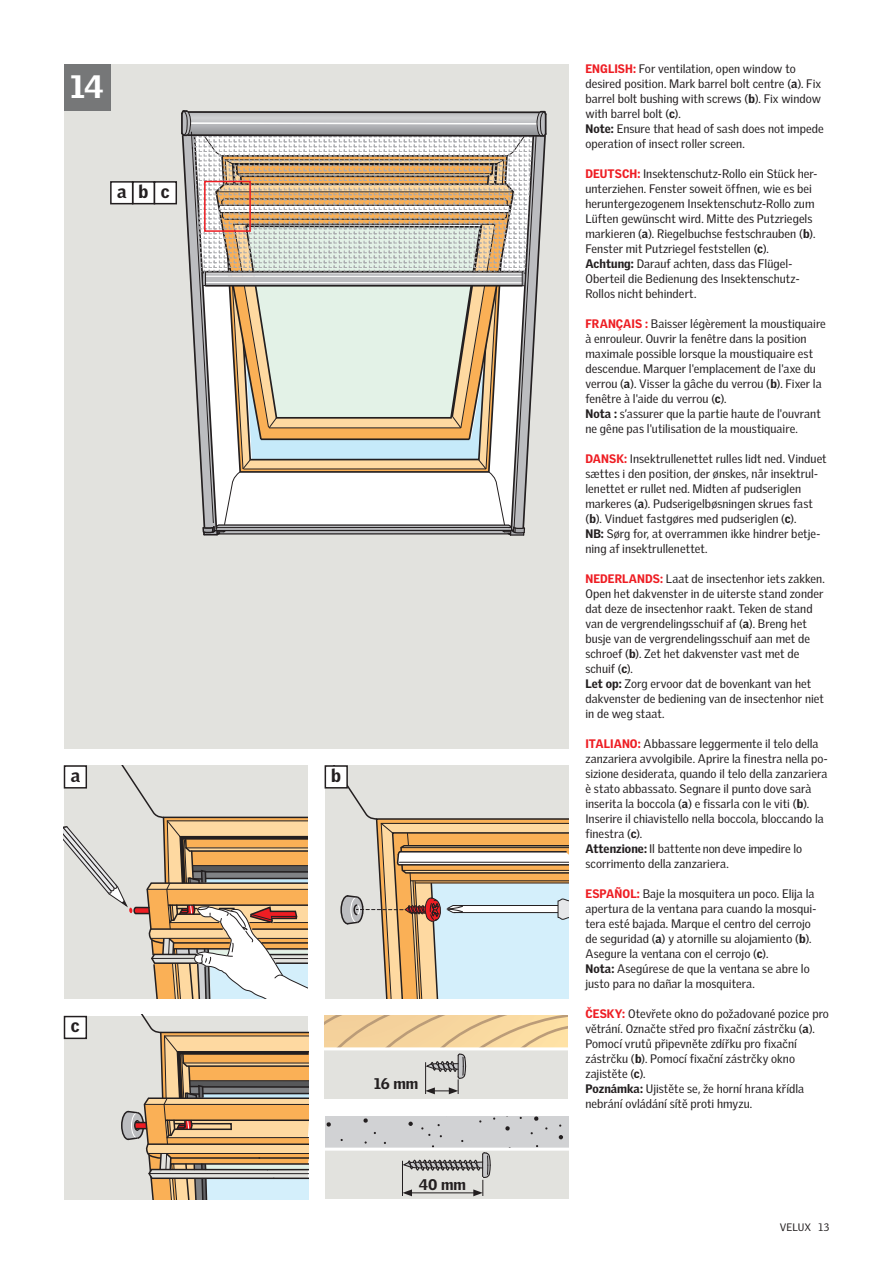
<style>
.page{position:relative;width:893px;height:1263px;background:#fff}
.page>*{position:absolute;margin:0;border:0;box-sizing:border-box;transform-origin:0 0}
.t1{font:900 31.5px "Velux Gothic";color:#fff}
.t2{font:900 18px "Velux Gothic";color:#231f20}
.t3{font:900 15px "Velux Gothic";color:#231f20}
.t4{font:12px/15px "Velux Gothic";letter-spacing:.005em;color:#231f20}
.t5{font:10.5px "Velux Gothic";letter-spacing:.005em;color:#231f20}
.s1{font-weight:900;color:#ee1d23}
.s2{font-weight:900}
</style>
<div class="page">
<div style="left:64px;top:64px;width:504px;height:684px;background:#e2e2de"></div>
<svg style="left:181px;top:110px;width:365px;height:426px"></svg>
<div style="left:204px;top:181px;width:47px;height:51px;border:2px solid #ee1d23"></div>
<div style="left:64px;top:64px;width:47px;height:47px;background:#767778"></div>
<div style="left:324px;top:1049px;width:244px;height:50px;background:#e2e2de"></div>
<div style="left:325px;top:1149px;width:243px;height:49px;background:#e2e2de"></div>
<div style="left:133px;top:182px;width:21px;height:22px;background:#fff"></div>
<div style="left:132px;top:181px;width:23px;height:23px;border:2px solid #231f20"></div>
<div style="left:154px;top:182px;width:22px;height:22px;background:#fff"></div>
<div style="left:154px;top:181px;width:23px;height:23px;border:2px solid #231f20"></div>
<div style="left:111px;top:182px;width:22px;height:22px;background:#fff"></div>
<div style="left:110px;top:181px;width:23px;height:23px;border:2px solid #231f20"></div>
<div style="left:64px;top:1016px;width:244px;height:183px;background:#e2e2de"></div>
<svg style="left:77px;top:1015px;width:231px;height:184px"></svg>
<svg style="left:64px;top:765px;width:244px;height:234px;background:#d3c4b0"></svg>
<svg style="left:325px;top:765px;width:243px;height:234px;background:#d5cdbe"></svg>
<div style="left:325px;top:766px;width:22px;height:22px;background:#fff"></div>
<div style="left:325px;top:765px;width:23px;height:23px;border:2px solid #231f20"></div>
<div style="left:64px;top:1016px;width:22px;height:22px;background:#fff"></div>
<div style="left:64px;top:1016px;width:23px;height:23px;border:2px solid #231f20"></div>
<div style="left:64px;top:766px;width:22px;height:22px;background:#fff"></div>
<div style="left:64px;top:765px;width:23px;height:23px;border:2px solid #231f20"></div>
<svg style="left:324px;top:1016px;width:244px;height:78px"></svg>
<svg style="left:325px;top:1116px;width:243px;height:80px"></svg>
<h1 class="t1" style="left:71px;top:69px;width:35px">14</h1>
<h2 class="t2" style="left:117px;top:181px;width:54px">abc</h2>
<h2 class="t2" style="left:71px;top:765px;width:11px">a</h2>
<h2 class="t2" style="left:71px;top:1016px;width:10px">c</h2>
<h2 class="t2" style="left:331px;top:765px;width:11px">b</h2>
<p class="t3" style="left:374px;top:1075px;width:46px">16 mm</p>
<p class="t3" style="left:419px;top:1175px;width:49px">40 mm</p>
<p class="t4" style="left:585px;top:61px;width:240px"><span class="s1">ENGLISH:</span> For ventilation, open window to desired position. Mark barrel bolt centre (<span class="s2">a</span>). Fix barrel bolt bushing with screws (<span class="s2">b</span>). Fix window with barrel bolt (<span class="s2">c</span>).<br><span class="s2">Note:</span> Ensure that head of sash does not impede operation of insect roller screen.</p>
<p class="t4" style="left:585px;top:166px;width:233px"><span class="s1">DEUTSCH:</span> Insektenschutz-Rollo ein Stück her&shy;unterziehen. Fenster soweit öffnen, wie es bei heruntergezogenem Insektenschutz-Rollo zum Lüften gewünscht wird. Mitte des Putzriegels markieren (<span class="s2">a</span>). Riegelbuchse festschrauben (<span class="s2">b</span>).<br>Fenster mit Putzriegel feststellen (<span class="s2">c</span>).<br><span class="s2">Achtung:</span> Darauf achten, dass das Flügel-Oberteil die Bedienung des Insektenschutz-Rollos nicht behindert.</p>
<p class="t4" style="left:585px;top:316px;width:242px"><span class="s1">FRANÇAIS :</span> Baisser légèrement la moustiquaire à enrouleur. Ouvrir la fenêtre dans la position maximale possible lorsque la moustiquaire est descendue. Marquer l'emplacement de l'axe du verrou (<span class="s2">a</span>). Visser la gâche du verrou (<span class="s2">b</span>). Fixer la fenêtre à l'aide du verrou (<span class="s2">c</span>).<br><span class="s2">Nota :</span> s’assurer que la partie haute de l'ouvrant ne gêne pas l'utilisation de la moustiquaire.</p>
<p class="t4" style="left:585px;top:451px;width:243px"><span class="s1">DANSK:</span> Insektrullenettet rulles lidt ned. Vinduet sættes i den position, der ønskes, når insektrul&shy;lenettet er rullet ned. Midten af pudseriglen markeres (<span class="s2">a</span>). Pudserigelbøsningen skrues fast (<span class="s2">b</span>). Vinduet fastgøres med pudseriglen (<span class="s2">c</span>).<br><span class="s2">NB:</span> Sørg for, at overrammen ikke hindrer betje&shy;ning af insektrullenettet.</p>
<p class="t4" style="left:585px;top:571px;width:241px"><span class="s1">NEDERLANDS:</span> Laat de insectenhor iets zakken.<br>Open het dakvenster in de uiterste stand zonder dat deze de insectenhor raakt. Teken de stand van de vergrendelingsschuif af (<span class="s2">a</span>). Breng het busje van de vergrendelingsschuif aan met de schroef (<span class="s2">b</span>). Zet het dakvenster vast met de schuif (<span class="s2">c</span>).<br><span class="s2">Let op:</span> Zorg ervoor dat de bovenkant van het dakvenster de bediening van de insectenhor niet in de weg staat.</p>
<p class="t4" style="left:585px;top:736px;width:244px"><span class="s1">ITALIANO:</span> Abbassare leggermente il telo della zanzariera avvolgibile. Aprire la finestra nella po&shy;sizione desiderata, quando il telo della zanzariera è stato abbassato. Segnare il punto dove sarà inserita la boccola (<span class="s2">a</span>) e fissarla con le viti (<span class="s2">b</span>).<br>Inserire il chiavistello nella boccola, bloccando la finestra (<span class="s2">c</span>).<br><span class="s2">Attenzione:</span> Il battente non deve impedire lo scorrimento della zanzariera.</p>
<p class="t4" style="left:585px;top:886px;width:232px"><span class="s1">ESPAÑOL:</span> Baje la mosquitera un poco. Elija la apertura de la ventana para cuando la mosqui&shy;tera esté bajada. Marque el centro del cerrojo de seguridad (<span class="s2">a</span>) y atornille su alojamiento (<span class="s2">b</span>).<br>Asegure la ventana con el cerrojo (<span class="s2">c</span>).<br><span class="s2">Nota:</span> Asegúrese de que la ventana se abre lo justo para no dañar la mosquitera.</p>
<p class="t4" style="left:585px;top:1006px;width:245px"><span class="s1">ČESKY:</span> Otevřete okno do požadované pozice pro větrání. Označte střed pro fixační zástrčku (<span class="s2">a</span>).<br>Pomocí vrutů připevněte zdířku pro fixační zástrčku (<span class="s2">b</span>). Pomocí fixační zástrčky okno zajistěte (<span class="s2">c</span>).<br><span class="s2">Poznámka:</span> Ujistěte se, že horní hrana křídla nebrání ovládání sítě proti hmyzu.</p>
<p class="t5" style="left:780px;top:1221px;width:51px">VELUX 13</p>
</div>
